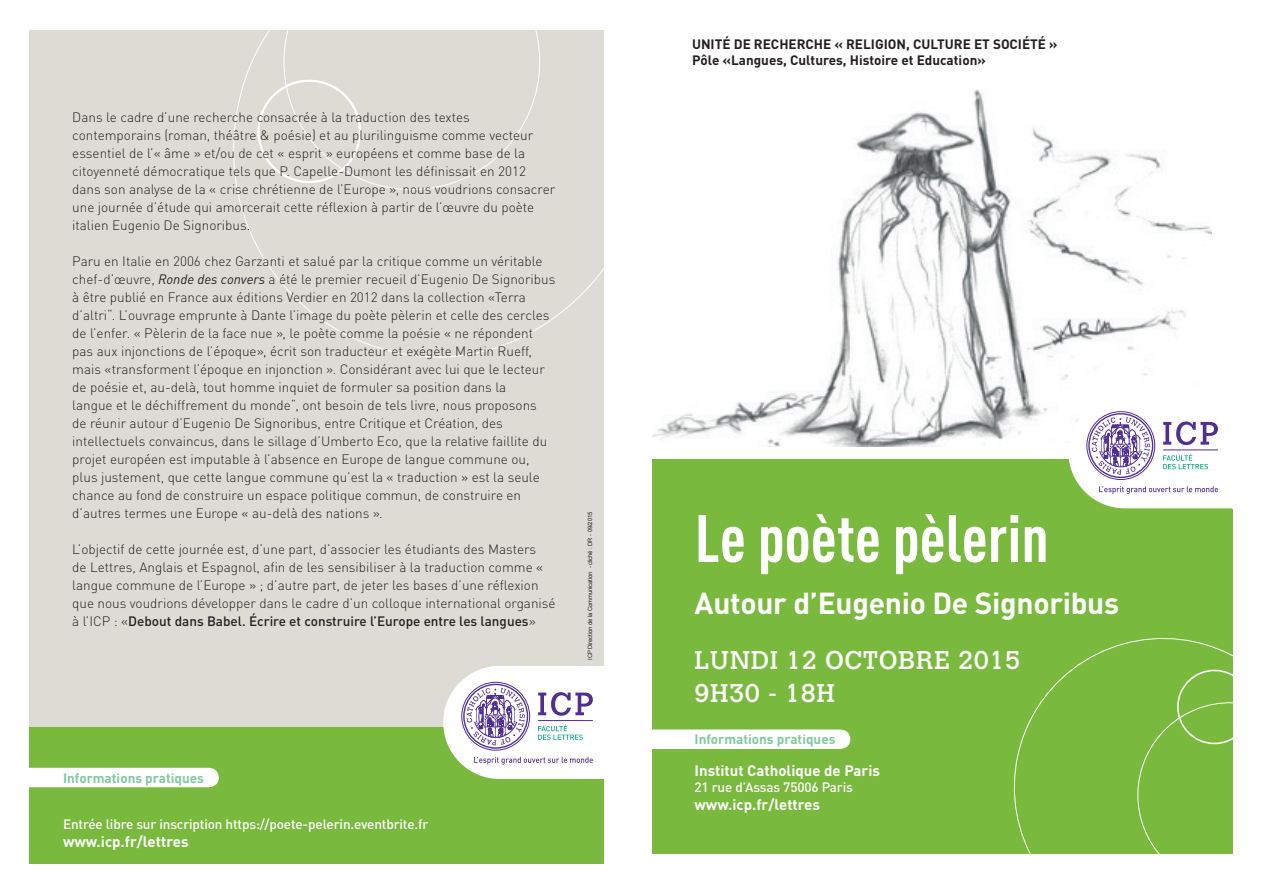
<style>
.page{position:relative;width:1263px;height:893px;background:#fff}
.page>*{position:absolute;margin:0;border:0;box-sizing:border-box;transform-origin:0 0}
.t1{font:700 condensed 66px "DINOT";color:#fff}
.t2{font:700 30px "DINOT";letter-spacing:-.01em;color:#fff}
.t3{font:25.5px/33px "Calvert MT Std";letter-spacing:.02em;color:#fff}
.t4{font:700 15px "DINOT";color:#fff}
.t5{font:300 13.5px/18px "DINOT";color:#231f20}
.t6{font:700 13.5px/16.2px "DINOT";color:#231f20}
.t7{font:500 13.5px "DINOT";letter-spacing:-.01em;color:#fff}
.t8{font:700 13.5px "DINOT";color:#80ca9c}
.t9{font:6px "Arial";letter-spacing:-.01em;color:#231f20}
.s1{font-weight:400;font-style:italic}
.s2{font-weight:500}
</style>
<div class="page">
<img style="left:652px;top:89px;width:560px;height:357px">
<div style="left:652px;top:459px;width:581px;height:395px;background:#79ba3e"></div>
<div style="left:652px;top:729px;width:198px;height:20px;background:#fff"></div>
<div style="left:30px;top:30px;width:574px;height:701px;background:#dcdcd4"></div>
<div style="left:30px;top:727px;width:574px;height:136px;background:#79ba3e"></div>
<svg style="left:233px;top:30px;width:371px;height:327px"></svg>
<svg style="left:284px;top:30px;width:256px;height:160px"></svg>
<svg style="left:443px;top:666px;width:161px;height:113px"></svg>
<hr style="left:538px;top:720px;width:55px;height:1px;background:#502e92">
<div style="left:30px;top:768px;width:189px;height:19px;background:#fff"></div>
<svg style="left:1068px;top:395px;width:165px;height:113px"></svg>
<hr style="left:1163px;top:450px;width:55px;height:1px;background:#502e92">
<svg style="left:1013px;top:638px;width:220px;height:216px"></svg>
<svg style="left:1125px;top:663px;width:108px;height:191px"></svg>
<p class="t5" style="left:72px;top:108px;width:484px">Dans le cadre d’une recherche consacrée à la traduction des textes contemporains (roman, théâtre &amp; poésie) et au plurilinguisme comme vecteur essentiel de l’« âme » et/ou de cet « esprit » européens et comme base de la citoyenneté démocratique tels que P. Capelle-Dumont les définissait en 2012 dans son analyse de la « crise chrétienne de l’Europe », nous voudrions consacrer une journée d’étude qui amorcerait cette réflexion à partir de l’œuvre du poète italien Eugenio De Signoribus.</p>
<p class="t5" style="left:72px;top:252px;width:484px">Paru en Italie en 2006 chez Garzanti et salué par la critique comme un véritable chef-d’œuvre, <span class="s1">Ronde des convers</span> a été le premier recueil d’Eugenio De Signoribus à être publié en France aux éditions Verdier en 2012 dans la collection «Terra d’altri“. L’ouvrage emprunte à Dante l’image du poète pèlerin et celle des cercles de l’enfer. « Pèlerin de la face nue », le poète comme la poésie « ne répondent pas aux injonctions de l’époque», écrit son traducteur et exégète Martin Rueff, mais «transforment l’époque en injonction ». Considérant avec lui que le lecteur de poésie et, au-delà, tout homme inquiet de formuler sa position dans la<br>langue et le déchiffrement du monde“, ont besoin de tels livre, nous proposons<br>de réunir autour d’Eugenio De Signoribus, entre Critique et Création, des intellectuels convaincus, dans le sillage d’Umberto Eco, que la relative faillite du projet européen est imputable à l’absence en Europe de langue commune ou, plus justement, que cette langue commune qu’est la « traduction » est la seule chance au fond de construire un espace politique commun, de construire en d’autres termes une Europe « au-delà des nations ».</p>
<p class="t5" style="left:72px;top:539px;width:485px">L’objectif de cette journée est, d’une part, d’associer les étudiants des Masters<br>de Lettres, Anglais et Espagnol, afin de les sensibiliser à la traduction comme « langue commune de l’Europe » ; d’autre part, de jeter les bases d’une réflexion que nous voudrions développer dans le cadre d’un colloque international organisé à l’ICP : «<span class="s2">Debout dans Babel. Écrire et construire l’Europe entre les langues</span>»</p>
<p class="t9" style="left:586px;top:660px;width:150px;rotate:-90deg">ICP Direction de la Communication - cliché : DR - 09/2015</p>
<p class="t8" style="left:63px;top:769px;width:142px">Informations pratiques</p>
<p class="t7" style="left:63px;top:815px;width:367px">Entrée libre sur inscription https://poete-pelerin.eventbrite.fr</p>
<p class="t4" style="left:63px;top:831px;width:127px">www.icp.fr/lettres</p>
<p class="t6" style="left:692px;top:36px;width:367px">UNITÉ DE RECHERCHE « RELIGION, CULTURE ET SOCIÉTÉ »<br>Pôle «Langues, Cultures, Histoire et Education»</p>
<h1 class="t1" style="left:695px;top:498px;width:356px">Le poète pèlerin</h1>
<h2 class="t2" style="left:695px;top:583px;width:426px">Autour d’Eugenio De Signoribus</h2>
<h3 class="t3" style="left:695px;top:644px;width:52px">LUNDI</h3>
<h3 class="t3" style="left:695px;top:644px;width:327px;text-indent:92px">12 OCTOBRE 2015<br>9h30 - 18h</h3>
<p class="t8" style="left:695px;top:731px;width:142px">Informations pratiques</p>
<p class="t4" style="left:695px;top:761px;width:187px">Institut Catholique de Paris</p>
<p class="t7" style="left:695px;top:779px;width:160px">21 rue d’Assas 75006 Paris</p>
<p class="t4" style="left:695px;top:795px;width:127px">www.icp.fr/lettres</p>
</div>
